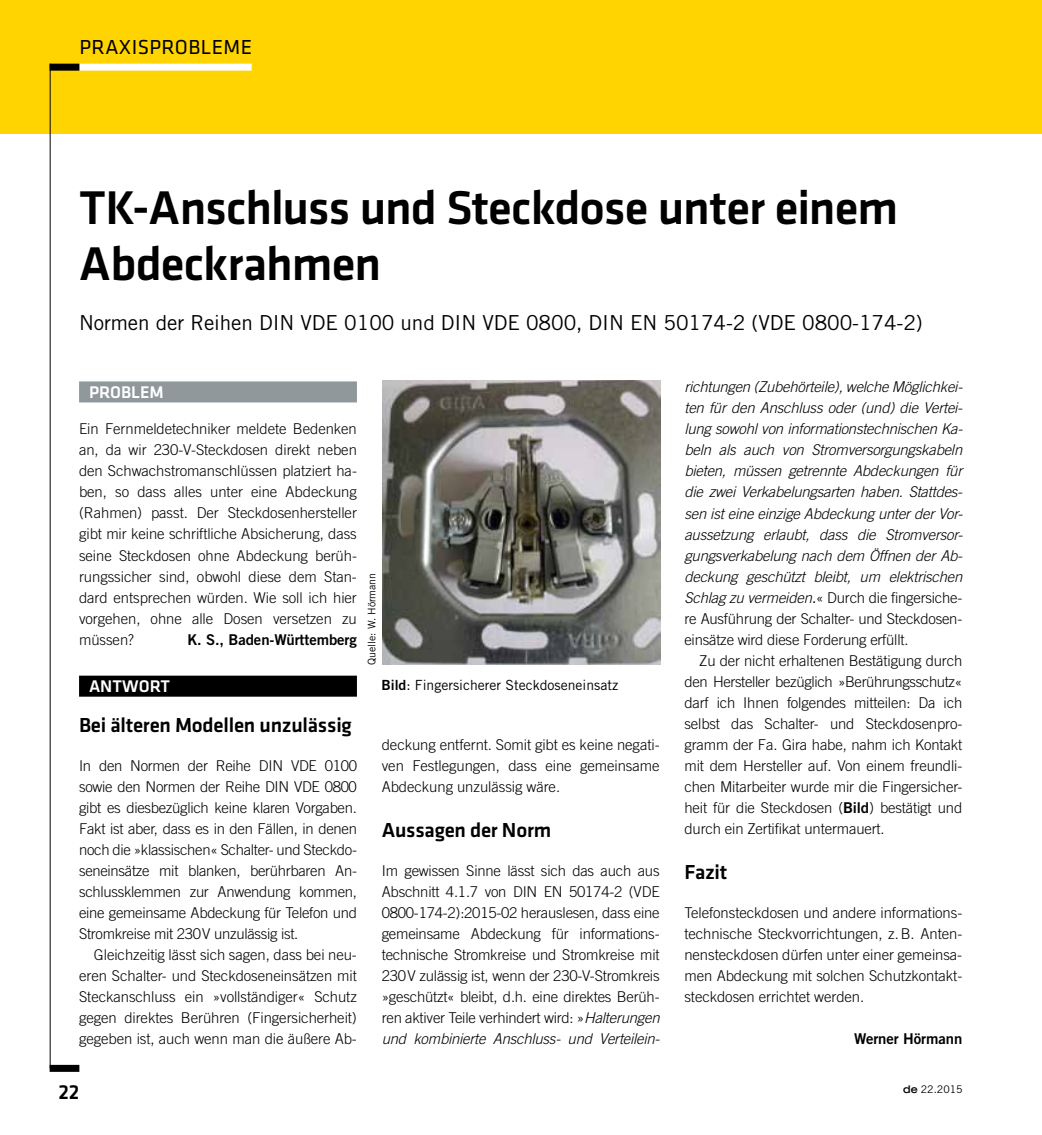
<style>
.page{position:relative;width:1042px;height:1135px;background:#fff}
.page>*{position:absolute;margin:0;border:0;box-sizing:border-box;transform-origin:0 0}
.t1{font:500 49px/56px "Klavika Basic";letter-spacing:-.025em;color:#000}
.t2{font:500 21px "Klavika Basic";letter-spacing:-.01em;color:#000}
.t3{font:21px "Klavika Basic";letter-spacing:.02em;color:#000}
.t4{font:20.65px "Trade Gothic LT Std";letter-spacing:-.005em;color:#000}
.t5{font:500 17.5px "Klavika Basic";color:#fff}
.t6{font:300 14.88px/21px "Trade Gothic LT Std";letter-spacing:-.005em;color:#000;text-align:justify}
.t7{font:italic 300 14.88px/21px "Trade Gothic LT Std";letter-spacing:-.015em;color:#000;text-align:justify}
.t8{font:14.88px "Trade Gothic LT Std Bd 2";letter-spacing:-.005em;color:#000}
.t9{font:14px "Trade Gothic LT Std";color:#000}
.t10{font:10.5px "Trade Gothic LT Std";color:#000}
.s1{font-family:"Trade Gothic LT Std Bd 2"}
.s2{font-style:italic}
.s3{font-weight:400}
.s4{font-style:normal}
.s5{font-family:"Trade Gothic LT Std Bd 2";font-weight:400}
.s6{font-weight:700;font-stretch:expanded}
</style>
<div class="page">
<div style="left:79px;top:381px;width:278px;height:21px;background:#90989c"></div>
<div style="left:79px;top:675px;width:278px;height:21px;background:#000"></div>
<img style="left:383px;top:380px;width:277px;height:284px">
<div style="left:0;top:0;width:1042px;height:134px;background:#ffd400"></div>
<div style="left:79px;top:64px;width:173px;height:7px;background:#fff"></div>
<div style="left:50px;top:64px;width:29px;height:7px;background:#000"></div>
<div style="left:50px;top:1064px;width:29px;height:7px;background:#000"></div>
<hr style="left:50px;top:64px;width:1px;height:1004px;background:#000">
<h2 class="t3" style="left:79px;top:33px;width:174px">PRAXISPROBLEME</h2>
<h1 class="t1" style="left:79px;top:178px;width:820px">TK-Anschluss und Steckdose unter einem<br>Abdeckrahmen</h1>
<h3 class="t4" style="left:79px;top:310px;width:845px">Normen der Reihen DIN VDE 0100 und DIN VDE 0800, DIN EN 50174-2 (VDE 0800-174-2)</h3>
<p class="t5" style="left:89px;top:380px;width:76px">Problem</p>
<p class="t6" style="left:79px;top:418px;width:279px">Ein Fernmeldetechniker meldete Bedenken an, da wir 230-V-Steckdosen direkt neben den Schwachstromanschlüssen platziert ha&shy;ben, so dass alles unter eine Abdeckung (Rahmen) passt. Der Steckdosenhersteller gibt mir keine schriftliche Absicherung, dass seine Steckdosen ohne Abdeckung berüh&shy;rungssicher sind, obwohl diese dem Stan&shy;dard entsprechen würden. Wie soll ich hier vorgehen, ohne alle Dosen versetzen zu müssen?</p>
<p class="t8" style="left:187px;top:630px;width:171px">K. S., Baden-Württemberg</p>
<p class="t5" style="left:89px;top:674px;width:79px">Antwort</p>
<h2 class="t2" style="left:79px;top:710px;width:274px">Bei älteren Modellen unzulässig</h2>
<p class="t6" style="left:79px;top:754px;width:279px">In den Normen der Reihe DIN VDE 0100 sowie den Normen der Reihe DIN VDE 0800 gibt es diesbezüglich keine klaren Vorgaben.<br>Fakt ist aber, dass es in den Fällen, in denen noch die »klassischen« Schalter- und Steckdo&shy;seneinsätze mit blanken, berührbaren An&shy;schlussklemmen zur Anwendung kommen, eine gemeinsame Abdeckung für Telefon und Stromkreise mit 230V unzulässig ist.</p>
<p class="t6" style="left:79px;top:943px;width:279px;text-indent:15px">Gleichzeitig lässt sich sagen, dass bei neu&shy;eren Schalter- und Steckdoseneinsätzen mit Steckanschluss ein »vollständiger« Schutz gegen direktes Berühren (Fingersicherheit) gegeben ist, auch wenn man die äußere Ab-</p>
<p class="t10" style="left:365px;top:664px;width:93px;rotate:-90deg">Quelle: W. Hörmann</p>
<p class="t9" style="left:381px;top:676px;width:238px"><span class="s1">Bild</span>: Fingersicherer Steckdoseneinsatz</p>
<p class="t6" style="left:382px;top:733px;width:279px">deckung entfernt. Somit gibt es keine negati&shy;ven Festlegungen, dass eine gemeinsame Abdeckung unzulässig wäre.</p>
<h2 class="t2" style="left:382px;top:815px;width:171px">Aussagen der Norm</h2>
<p class="t6" style="left:382px;top:859px;width:280px">Im gewissen Sinne lässt sich das auch aus Abschnitt 4.1.7 von DIN EN 50174-2 (VDE 0800-174-2):2015-02 herauslesen, dass eine gemeinsame Abdeckung für informations&shy;technische Stromkreise und Stromkreise mit 230V zulässig ist, wenn der 230-V-Stromkreis »geschützt« bleibt, d.h. eine direktes Berüh&shy;ren aktiver Teile verhindert wird: »<span class="s2">Halterungen und kombinierte Anschluss- und Verteilein-</span></p>
<p class="t7" style="left:684px;top:377px;width:280px">richtungen (Zubehörteile), welche Möglichkei&shy;ten für den Anschluss oder (und) die Vertei&shy;lung sowohl von informationstechnischen Ka&shy;beln als auch von Stromversorgungskabeln bieten, müssen getrennte Abdeckungen für die zwei Verkabelungsarten haben. Stattdes&shy;sen ist eine einzige Abdeckung unter der Vor&shy;aussetzung erlaubt, dass die Stromversor&shy;gungsverkabelung nach dem Öffnen der Ab&shy;deckung geschützt bleibt, um elektrischen Schlag zu vermeiden<span class="s3">.</span><span class="s4">« Durch die fingersiche&shy;re Ausführung der Schalter- und Steckdosen&shy;einsätze wird diese Forderung erfüllt.</span></p>
<p class="t6" style="left:684px;top:649px;width:279px;text-indent:15px">Zu der nicht erhaltenen Bestätigung durch den Hersteller bezüglich »Berührungsschutz« darf ich Ihnen folgendes mitteilen: Da ich selbst das Schalter- und Steckdosenpro&shy;gramm der Fa. Gira habe, nahm ich Kontakt mit dem Hersteller auf. Von einem freundli&shy;chen Mitarbeiter wurde mir die Fingersicher&shy;heit für die Steckdosen (<span class="s5">Bild</span>) bestätigt und durch ein Zertifikat untermauert.</p>
<h2 class="t2" style="left:684px;top:857px;width:44px">Fazit</h2>
<p class="t6" style="left:684px;top:901px;width:279px">Telefonsteckdosen und andere informations&shy;technische Steckvorrichtungen, z.B. Anten&shy;nensteckdosen dürfen unter einer gemeinsa&shy;men Abdeckung mit solchen Schutzkontakt&shy;steckdosen errichtet werden.</p>
<p class="t8" style="left:854px;top:1029px;width:109px">Werner Hörmann</p>
<h2 class="t2" style="left:58px;top:1077px;width:23px">22</h2>
<p class="t10" style="left:903px;top:1082px;width:61px"><span class="s6">de</span> 22.2015</p>
</div>
